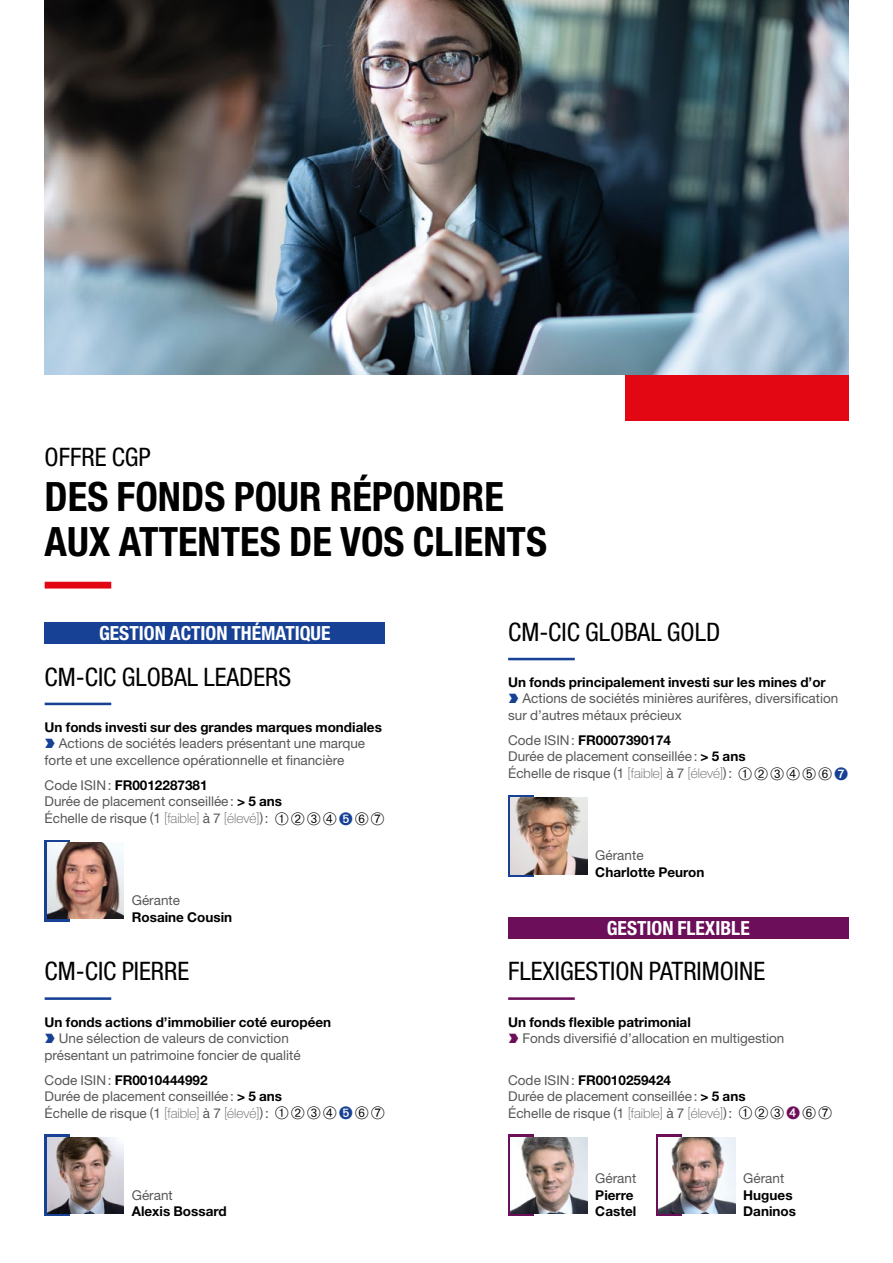
<style>
.page{position:relative;width:893px;height:1263px;background:#fff}
.page>*{position:absolute;margin:0;border:0;box-sizing:border-box;transform-origin:0 0}
.t1{font:700 condensed 40.5px/45px "Helvetica Neue LT Std";color:#000}
.t2{font:condensed 25.5px "Helvetica Neue LT Std";color:#000}
.t3{font:700 condensed 19.5px "Helvetica Neue LT Std";color:#fff}
.t4{font:13.5px/16.5px "Helvetica Neue LT Std";color:#575756}
.t5{font:700 13.5px/16.5px "Helvetica Neue LT Std";color:#000}
.s1{font-weight:700;color:#000}
.s2{color:#164194}
.s3{font-weight:100}
.s4{color:#000}
.s5{color:#6c0e5a}
</style>
<div class="page">
<div style="left:45px;top:582px;width:66px;height:6px;background:#e30613"></div>
<hr style="left:45px;top:703px;width:66px;height:2px;background:#164194">
<div style="left:45px;top:840px;width:25px;height:81px;background:#164194"></div>
<img style="left:47px;top:842px;width:77px;height:77px">
<hr style="left:508px;top:658px;width:67px;height:2px;background:#164194">
<svg style="left:508px;top:795px;width:26px;height:82px"></svg>
<img style="left:511px;top:797px;width:76px;height:77px">
<hr style="left:45px;top:997px;width:66px;height:3px;background:#164194">
<div style="left:45px;top:1134px;width:25px;height:82px;background:#164194"></div>
<img style="left:47px;top:1137px;width:77px;height:77px">
<hr style="left:508px;top:997px;width:67px;height:3px;background:#6c0e5a">
<svg style="left:508px;top:1134px;width:26px;height:82px"></svg>
<svg style="left:656px;top:1134px;width:26px;height:82px"></svg>
<img style="left:511px;top:1137px;width:76px;height:77px">
<img style="left:659px;top:1137px;width:76px;height:77px">
<div style="left:625px;top:374px;width:223px;height:47px;background:#e30613"></div>
<img style="left:45px;top:0;width:803px;height:374px">
<div style="left:45px;top:622px;width:340px;height:22px;background:#164194"></div>
<div style="left:508px;top:917px;width:340px;height:21px;background:#6c0e5a"></div>
<h2 class="t2" style="left:45px;top:442px;width:108px">OFFRE CGP</h2>
<h1 class="t1" style="left:45px;top:474px;width:504px">DES FONDS POUR RÉPONDRE<br>AUX ATTENTES DE VOS CLIENTS</h1>
<h3 class="t3" style="left:99px;top:621px;width:233px">GESTION ACTION THÉMATIQUE</h3>
<h2 class="t2" style="left:45px;top:662px;width:248px">CM-CIC GLOBAL LEADERS</h2>
<p class="t4" style="left:45px;top:719px;width:339px"><span class="s1">Un fonds investi sur des grandes marques mondiales </span><span class="s2">❱</span>Actions de sociétés leaders présentant une marque forte et une excellence opérationnelle et financière</p>
<p class="t4" style="left:45px;top:777px;width:342px">Code ISIN: <span class="s1">FR0012287381<br></span>Durée de placement conseillée: <span class="s1">&gt; 5 ans<br></span>Échelle de risque (1 <span class="s3">[faible]</span> à 7 <span class="s3">[élevé]</span>): <span class="s4">➀➁➂➃</span><span class="s2">➎</span><span class="s4">➅➆</span></p>
<p class="t4" style="left:132px;top:892px;width:50px">Gérante</p>
<p class="t5" style="left:132px;top:908px;width:102px">Rosaine Cousin</p>
<h2 class="t2" style="left:45px;top:956px;width:146px">CM-CIC PIERRE</h2>
<p class="t4" style="left:45px;top:1013px;width:288px"><span class="s1">Un fonds actions d’immobilier coté européen </span><span class="s2">❱</span> Une sélection de valeurs de conviction présentant un patrimoine foncier de qualité</p>
<p class="t4" style="left:45px;top:1071px;width:342px">Code ISIN: <span class="s1">FR0010444992<br></span>Durée de placement conseillée: <span class="s1">&gt; 5 ans<br></span>Échelle de risque (1 <span class="s3">[faible]</span> à 7 <span class="s3">[élevé]</span>): <span class="s4">➀➁➂➃</span><span class="s2">➎</span><span class="s4">➅➆</span></p>
<p class="t4" style="left:132px;top:1186px;width:42px">Gérant</p>
<p class="t5" style="left:132px;top:1203px;width:96px">Alexis Bossard</p>
<h2 class="t2" style="left:508px;top:617px;width:214px">CM-CIC GLOBAL GOLD</h2>
<p class="t4" style="left:508px;top:674px;width:332px"><span class="s1">Un fonds principalement investi sur les mines d’or </span><span class="s2">❱</span>Actions de sociétés minières aurifères, diversification sur d’autres métaux précieux</p>
<p class="t4" style="left:508px;top:732px;width:342px">Code ISIN: <span class="s1">FR0007390174<br></span>Durée de placement conseillée: <span class="s1">&gt; 5 ans<br></span>Échelle de risque (1 <span class="s3">[faible]</span> à 7 <span class="s3">[élevé]</span>): <span class="s4">➀➁➂➃➄➅</span><span class="s2">➐</span></p>
<p class="t4" style="left:595px;top:847px;width:50px">Gérante</p>
<p class="t5" style="left:595px;top:863px;width:111px">Charlotte Peuron</p>
<h3 class="t3" style="left:607px;top:916px;width:144px">GESTION FLEXIBLE</h3>
<h2 class="t2" style="left:508px;top:956px;width:258px">FLEXIGESTION PATRIMOINE</h2>
<p class="t4" style="left:508px;top:1013px;width:278px"><span class="s1">Un fonds flexible patrimonial<br></span><span class="s5">❱</span> Fonds diversifié d’allocation en multigestion</p>
<p class="t4" style="left:508px;top:1071px;width:326px">Code ISIN: <span class="s1">FR0010259424<br></span>Durée de placement conseillée: <span class="s1">&gt; 5 ans<br></span>Échelle de risque (1 <span class="s3">[faible]</span> à 7 <span class="s3">[élevé]</span>): <span class="s4">➀➁➂</span><span class="s5">➍</span><span class="s4">➅➆</span></p>
<p class="t4" style="left:595px;top:1170px;width:42px">Gérant</p>
<p class="t5" style="left:595px;top:1186px;width:42px">Pierre<br>Castel</p>
<p class="t4" style="left:743px;top:1170px;width:42px">Gérant</p>
<p class="t5" style="left:743px;top:1186px;width:54px">Hugues<br>Daninos</p>
</div>
